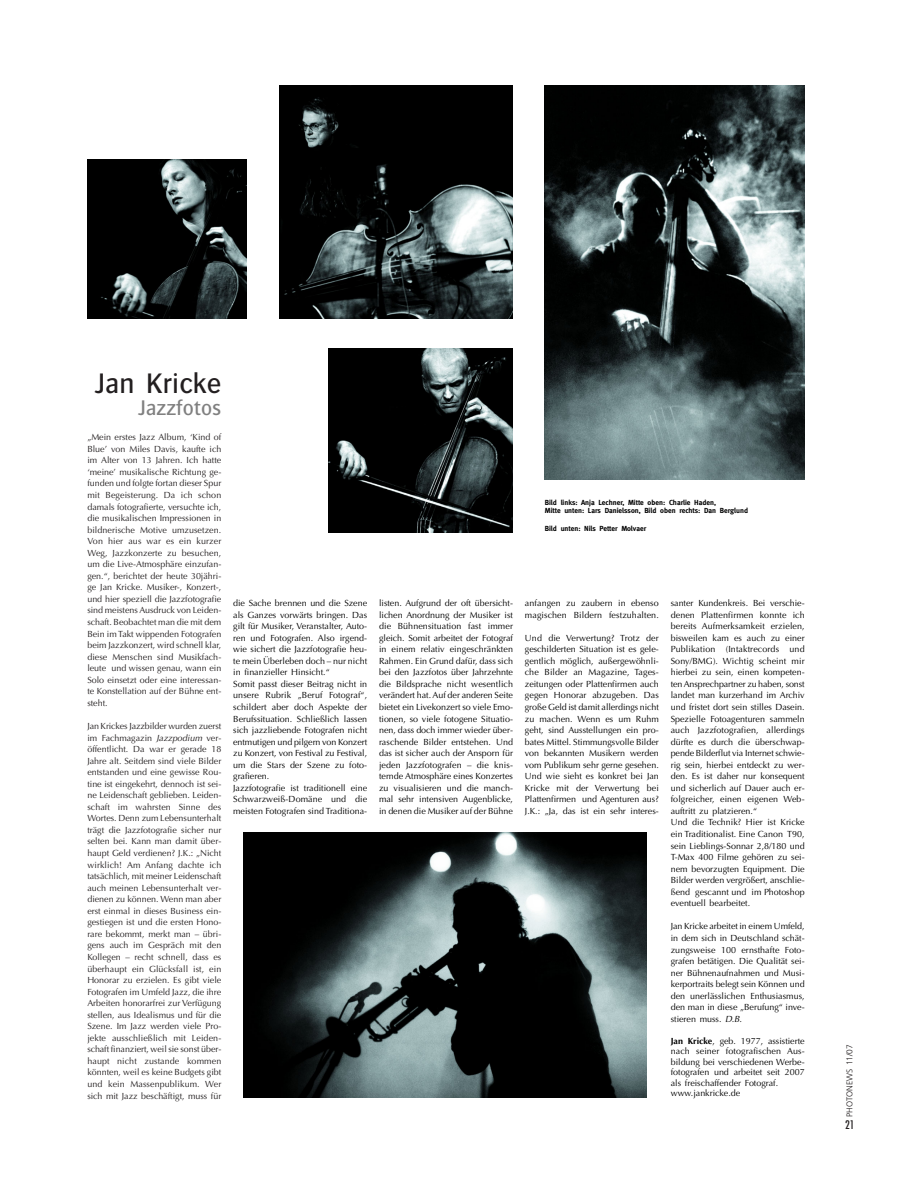
<style>
.page{position:relative;width:918px;height:1188px;background:#fff}
.page>*{position:absolute;margin:0;border:0;box-sizing:border-box;transform-origin:0 0}
.t1{font:500 29.4px "Bosis";color:#231f20}
.t2{font:500 22.05px "Bosis";color:#808080}
.t3{font:condensed 11.55px "Futura";color:#231f20}
.t4{font:8.85px/11.6px "Optima";color:#000}
.t5{font:8.85px/11.6px "Optima";color:#231f20;text-align:justify}
.t6{font:300 8.4px "Frutiger";color:#231f20}
.t7{font:700 7.35px/8.9px "Meta Plus";color:#000}
.s1{font-style:italic}
.s2{font-weight:700}
</style>
<div class="page">
<img style="left:87px;top:159px;width:160px;height:159px">
<img style="left:279px;top:86px;width:234px;height:233px">
<img style="left:545px;top:86px;width:260px;height:394px">
<img style="left:329px;top:348px;width:184px;height:184px">
<img style="left:243px;top:832px;width:404px;height:266px">
<h1 class="t1" style="left:95px;top:373px;width:128px">Jan Kricke</h1>
<h2 class="t2" style="left:138px;top:400px;width:85px">Jazzfotos</h2>
<p class="t5" style="left:87px;top:432px;width:135px">„Mein erstes Jazz Album, ‘Kind of Blue’ von Miles Davis, kaufte ich im Alter von 13 Jahren. Ich hatte ‘meine’ musikalische Richtung ge&shy;funden und folgte fortan dieser Spur mit Begeisterung. Da ich schon damals fotografierte, versuchte ich, die musikalischen Impressionen in bildnerische Motive umzusetzen.<br>Von hier aus war es ein kurzer Weg, Jazzkonzerte zu besuchen, um die Live-Atmosphäre einzufan&shy;gen.“, berichtet der heute 30jähri&shy;ge Jan Kricke. Musiker-, Konzert-, und hier speziell die Jazzfotografie sind meistens Ausdruck von Leiden&shy;schaft. Beobachtet man die mit dem Bein im Takt wippenden Fotografen beim Jazzkonzert, wird schnell klar, diese Menschen sind Musikfach&shy;leute und wissen genau, wann ein Solo einsetzt oder eine interessan&shy;te Konstellation auf der Bühne ent&shy;steht.</p>
<p class="t5" style="left:87px;top:721px;width:135px">Jan Krickes Jazzbilder wurden zuerst im Fachmagazin <span class="s1">Jazzpodium</span> ver&shy;öffentlicht. Da war er gerade 18<br>Jahre alt. Seitdem sind viele Bilder entstanden und eine gewisse Rou&shy;tine ist eingekehrt, dennoch ist sei&shy;ne Leidenschaft geblieben. Leiden&shy;schaft im wahrsten Sinne des Wortes. Denn zum Lebensunterhalt trägt die Jazzfotografie sicher nur selten bei. Kann man damit über&shy;haupt Geld verdienen? J.K.: „Nicht wirklich! Am Anfang dachte ich tatsächlich, mit meiner Leidenschaft auch meinen Lebensunterhalt ver&shy;dienen zu können. Wenn man aber erst einmal in dieses Business ein&shy;gestiegen ist und die ersten Hono&shy;rare bekommt, merkt man – übri&shy;gens auch im Gespräch mit den Kollegen – recht schnell, dass es überhaupt ein Glücksfall ist, ein Honorar zu erzielen. Es gibt viele Fotografen im Umfeld Jazz, die ihre Arbeiten honorarfrei zur Verfügung stellen, aus Idealismus und für die Szene. Im Jazz werden viele Pro&shy;jekte ausschließlich mit Leiden&shy;schaft finanziert, weil sie sonst über&shy;haupt nicht zustande kommen könnten, weil es keine Budgets gibt und kein Massenpublikum. Wer sich mit Jazz beschäftigt, muss für</p>
<p class="t7" style="left:545px;top:498px;width:205px">Bild links: Anja Lechner, Mitte oben: Charlie Haden,<br>Mitte unten: Lars Danielsson, Bild oben rechts: Dan Berglund</p>
<p class="t7" style="left:545px;top:524px;width:103px">Bild unten: Nils Petter Molvaer</p>
<p class="t4" style="left:233px;top:598px;width:135px">die Sache brennen und die Szene als Ganzes vorwärts bringen. Das gilt für Musiker, Veranstalter, Auto&shy;ren und Fotografen. Also irgend&shy;wie sichert die Jazzfotografie heu&shy;te mein Überleben doch – nur nicht in finanzieller Hinsicht.“<br>Somit passt dieser Beitrag nicht in unsere Rubrik „Beruf Fotograf“, schildert aber doch Aspekte der Berufssituation. Schließlich lassen sich jazzliebende Fotografen nicht entmutigen und pilgern von Konzert zu Konzert, von Festival zu Festival, um die Stars der Szene zu foto&shy;grafieren.<br>Jazzfotografie ist traditionell eine Schwarzweiß-Domäne und die meisten Fotografen sind Traditiona-</p>
<p class="t4" style="left:379px;top:598px;width:135px;text-align:justify">listen. Aufgrund der oft übersicht&shy;lichen Anordnung der Musiker ist die Bühnensituation fast immer gleich. Somit arbeitet der Fotograf in einem relativ eingeschränkten Rahmen. Ein Grund dafür, dass sich bei den Jazzfotos über Jahrzehnte die Bildsprache nicht wesentlich verändert hat. Auf der anderen Seite bietet ein Livekonzert so viele Emo&shy;tionen, so viele fotogene Situatio&shy;nen, dass doch immer wieder über&shy;raschende Bilder entstehen. Und das ist sicher auch der Ansporn für jeden Jazzfotografen – die knis&shy;ternde Atmosphäre eines Konzertes zu visualisieren und die manch&shy;mal sehr intensiven Augenblicke, in denen die Musiker auf der Bühne</p>
<p class="t4" style="left:525px;top:598px;width:135px">anfangen zu zaubern in ebenso magischen Bildern festzuhalten.</p>
<p class="t4" style="left:525px;top:633px;width:135px;text-align:justify">Und die Verwertung? Trotz der geschilderten Situation ist es gele&shy;gentlich möglich, außergewöhnli&shy;che Bilder an Magazine, Tages&shy;zeitungen oder Plattenfirmen auch gegen Honorar abzugeben. Das große Geld ist damit allerdings nicht zu machen. Wenn es um Ruhm geht, sind Ausstellungen ein pro&shy;bates Mittel. Stimmungsvolle Bilder von bekannten Musikern werden vom Publikum sehr gerne gesehen.<br>Und wie sieht es konkret bei Jan Kricke mit der Verwertung bei Plattenfirmen und Agenturen aus?<br>J.K.: „Ja, das ist ein sehr interes-</p>
<p class="t4" style="left:671px;top:598px;width:135px">santer Kundenkreis. Bei verschie&shy;denen Plattenfirmen konnte ich bereits Aufmerksamkeit erzielen, bisweilen kam es auch zu einer Publikation (Intaktrecords und Sony/BMG). Wichtig scheint mir hierbei zu sein, einen kompeten&shy;ten Ansprechpartner zu haben, sonst landet man kurzerhand im Archiv und fristet dort sein stilles Dasein.<br>Spezielle Fotoagenturen sammeln auch Jazzfotografien, allerdings dürfte es durch die überschwap&shy;pende Bilderflut via Internet schwie&shy;rig sein, hierbei entdeckt zu wer&shy;den. Es ist daher nur konsequent und sicherlich auf Dauer auch er&shy;folgreicher, einen eigenen Web&shy;auftritt zu platzieren.“<br>Und die Technik? Hier ist Kricke ein Traditionalist. Eine Canon T90, sein Lieblings-Sonnar 2,8/180 und T-Max 400 Filme gehören zu sei&shy;nem bevorzugten Equipment. Die Bilder werden vergrößert, anschlie&shy;ßend gescannt und im Photoshop eventuell bearbeitet.</p>
<p class="t4" style="left:671px;top:922px;width:135px;text-align:justify">Jan Kricke arbeitet in einem Umfeld, in dem sich in Deutschland schät&shy;zungsweise 100 ernsthafte Foto&shy;grafen betätigen. Die Qualität sei&shy;ner Bühnenaufnahmen und Musi&shy;kerportraits belegt sein Können und den unerlässlichen Enthusiasmus, den man in diese „Berufung“ inve&shy;stieren muss. <span class="s1">D.B.</span></p>
<p class="t4" style="left:671px;top:1036px;width:135px;line-height:10.5px"><span class="s2">Jan Kricke</span>, geb. 1977, assistierte nach seiner fotografischen Aus&shy;bildung bei verschiedenen Werbe&shy;fotografen und arbeitet seit 2007 als freischaffender Fotograf. www.jankricke.de</p>
<p class="t6" style="left:846px;top:1117px;width:74px;rotate:-90deg">PHOTONEWS 11/07</p>
<h3 class="t3" style="left:845px;top:1120px;width:11px">21</h3>
</div>
